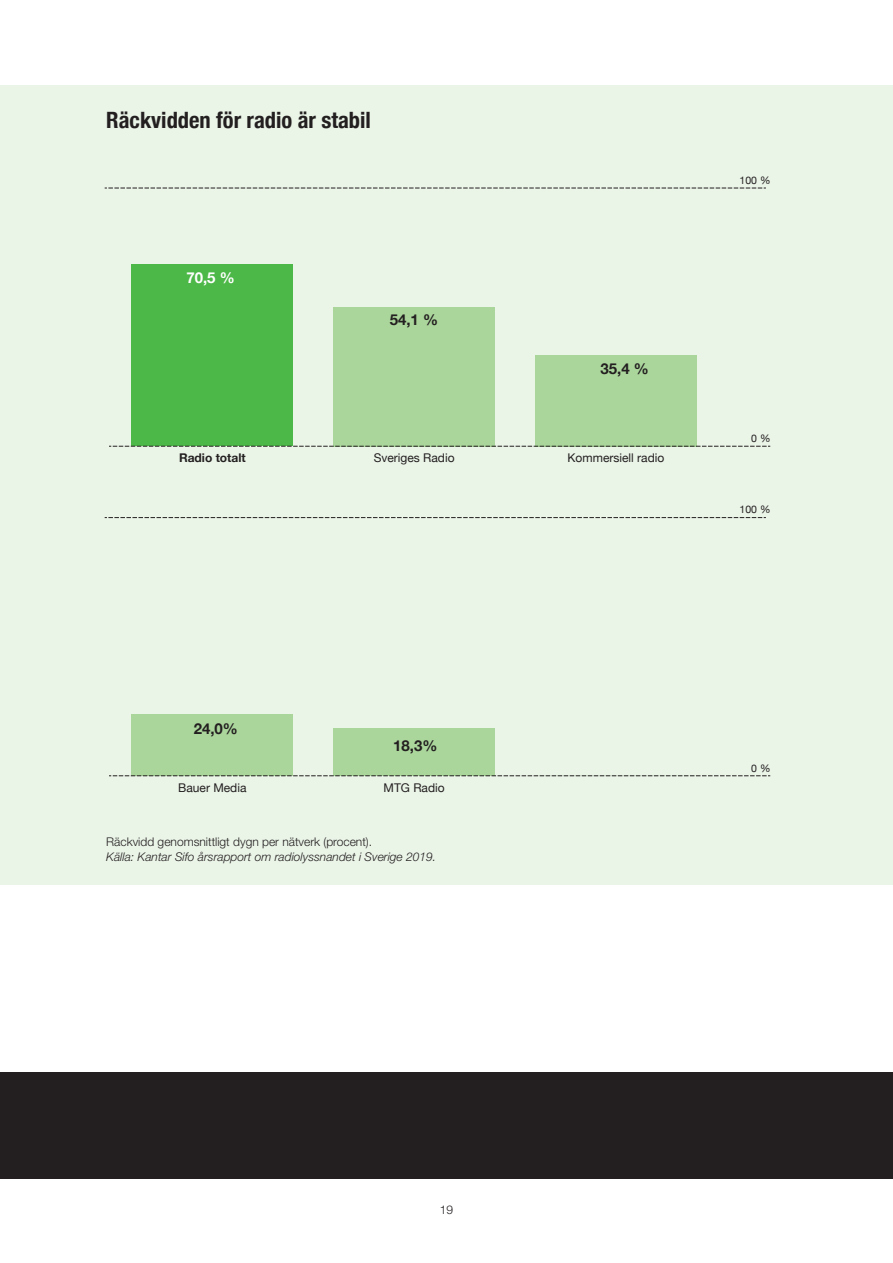
<style>
.page{position:relative;width:893px;height:1263px;background:#fff}
.page>*{position:absolute;margin:0;border:0;box-sizing:border-box;transform-origin:0 0}
.Rubrik_1_1_1{font:700 condensed 22.5px "Helvetica Neue";color:#231f20}
.t1{font:700 15px "Helvetica Neue";color:#231f20}
.t2{font:700 15px "Helvetica Neue";color:#fff}
.Källa{font:italic 300 12px "Helvetica Neue LT Std";color:#231f20}
.Bildtext{font:300 12px "Helvetica Neue LT Std";color:#231f20}
.t3{font:12px "Helvetica Neue";color:#231f20}
.t4{font:700 12px "Helvetica Neue";color:#231f20}
.t5{font:10.5px "Helvetica Neue";color:#231f20}
</style>
<div class="page">
<div style="left:0;top:1073px;width:893px;height:106px;background:#231f20"></div>
<div style="left:0;top:85px;width:893px;height:799px;background:#eaf4e7"></div>
<svg style="left:105px;top:188px;width:661px;height:1px"></svg>
<div style="left:132px;top:265px;width:161px;height:181px;background:#4cb848"></div>
<div style="left:333px;top:307px;width:162px;height:139px;background:#aad59b"></div>
<div style="left:535px;top:355px;width:162px;height:91px;background:#aad59b"></div>
<svg style="left:109px;top:446px;width:661px;height:1px"></svg>
<svg style="left:105px;top:517px;width:661px;height:1px"></svg>
<div style="left:132px;top:714px;width:161px;height:62px;background:#aad59b"></div>
<div style="left:333px;top:729px;width:162px;height:47px;background:#aad59b"></div>
<svg style="left:109px;top:775px;width:661px;height:1px"></svg>
<p class="Rubrik_1_1_1" style="left:106px;top:101px;width:266px">Räckvidden för radio är stabil</p>
<p class="t2" style="left:186px;top:266px;width:50px">70,5 %</p>
<p class="t1" style="left:390px;top:308px;width:50px">54,1 %</p>
<p class="t1" style="left:600px;top:357px;width:50px">35,4 %</p>
<p class="t4" style="left:179px;top:449px;width:68px">Radio totalt</p>
<p class="t3" style="left:374px;top:449px;width:82px">Sveriges Radio</p>
<p class="t3" style="left:568px;top:449px;width:98px">Kommersiell radio</p>
<p class="t5" style="left:740px;top:173px;width:32px">100 %</p>
<p class="t5" style="left:751px;top:431px;width:21px">0 %</p>
<p class="t5" style="left:740px;top:502px;width:32px">100 %</p>
<p class="t1" style="left:194px;top:717px;width:46px">24,0%</p>
<p class="t1" style="left:393px;top:734px;width:46px">18,3%</p>
<p class="t3" style="left:178px;top:779px;width:70px">Bauer Media</p>
<p class="t3" style="left:384px;top:779px;width:63px">MTG Radio</p>
<p class="Bildtext" style="left:106px;top:835px;width:267px">Räckvidd genomsnittligt dygn per nätverk (procent).</p>
<p class="Källa" style="left:106px;top:849px;width:331px">Källa: Kantar Sifo årsrapport om radiolyssnandet i Sverige 2019.</p>
<p class="t5" style="left:751px;top:761px;width:21px">0 %</p>
<p class="Bildtext" style="left:440px;top:1202px;width:15px">19</p>
</div>
